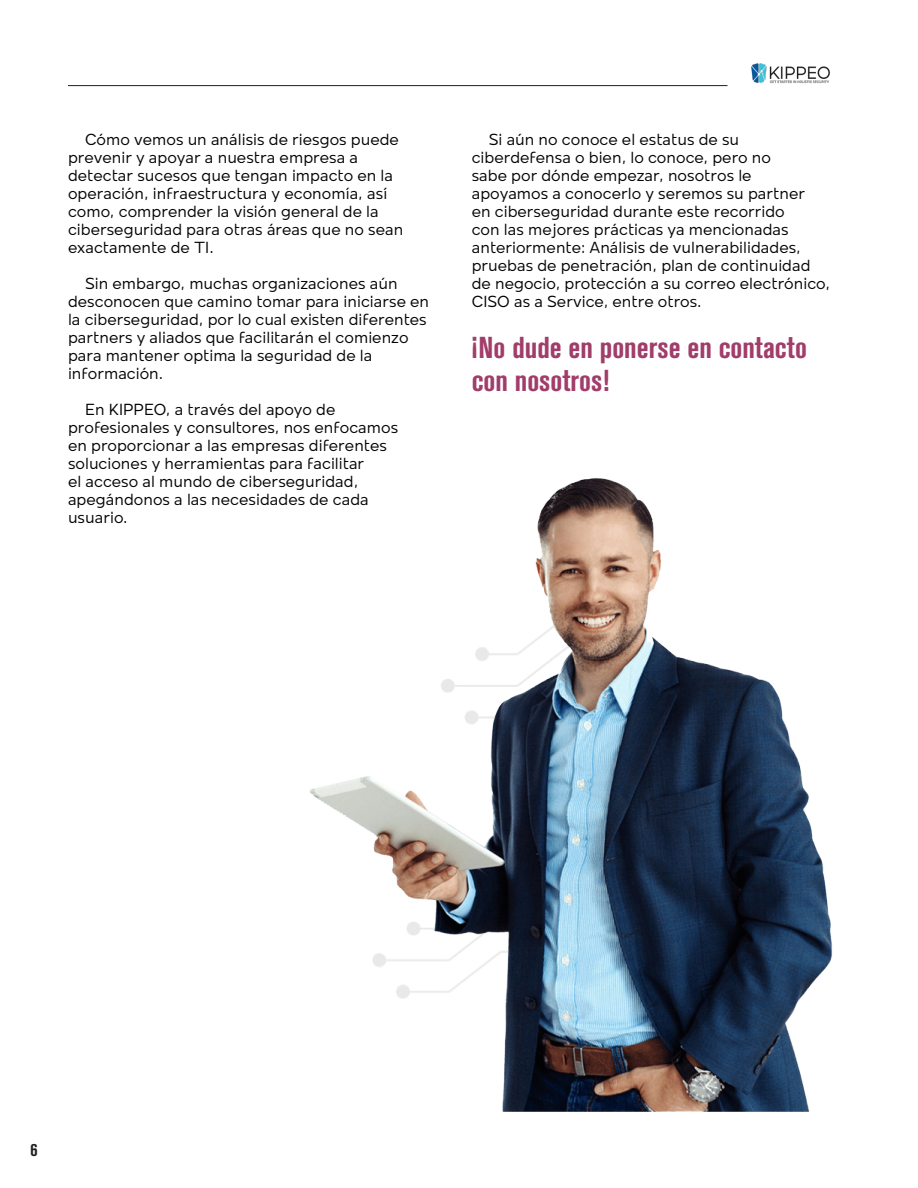
<style>
.page{position:relative;width:918px;height:1188px;background:#fff}
.page>*{position:absolute;margin:0;border:0;box-sizing:border-box;transform-origin:0 0}
.t1{font:700 condensed 30px/33px "Akzidenz Grotesk BQ";color:#a13d6a}
.t2{font:700 condensed 18px "Akzidenz Grotesk BQ";color:#231f20}
.t3{font:16.5px/18px "Mollen Personal Use";color:#040503}
</style>
<div class="page">
<hr style="left:68px;top:85px;width:660px;height:1px;background:#231f20">
<img style="left:751px;top:63px;width:79px;height:21px">
<img style="left:310px;top:478px;width:523px;height:634px">
<p class="t3" style="left:68px;top:131px;width:337px;text-indent:17px">Cómo vemos un análisis de riesgos puede prevenir y apoyar a nuestra empresa a detectar sucesos que tengan impacto en la operación, infraestructura y economía, así como, comprender la visión general de la ciberseguridad para otras áreas que no sean exactamente de TI.</p>
<p class="t3" style="left:68px;top:275px;width:363px;text-indent:17px">Sin embargo, muchas organizaciones aún desconocen que camino tomar para iniciarse en la ciberseguridad, por lo cual existen diferentes partners y aliados que facilitarán el comienzo para mantener optima la seguridad de la información.</p>
<p class="t3" style="left:68px;top:401px;width:332px;text-indent:17px">En KIPPEO, a través del apoyo de profesionales y consultores, nos enfocamos en proporcionar a las empresas diferentes soluciones y herramientas para facilitar<br>el acceso al mundo de ciberseguridad, apegándonos a las necesidades de cada usuario.</p>
<p class="t3" style="left:472px;top:131px;width:360px;text-indent:17px">Si aún no conoce el estatus de su ciberdefensa o bien, lo conoce, pero no<br>sabe por dónde empezar, nosotros le apoyamos a conocerlo y seremos su partner<br>en ciberseguridad durante este recorrido<br>con las mejores prácticas ya mencionadas anteriormente: Análisis de vulnerabilidades, pruebas de penetración, plan de continuidad de negocio, protección a su correo electrónico, CISO as a Service, entre otros.</p>
<p class="t1" style="left:472px;top:331px;width:337px">¡No dude en ponerse en contacto con nosotros!</p>
<p class="t2" style="left:30px;top:1140px;width:9px">6</p>
</div>
